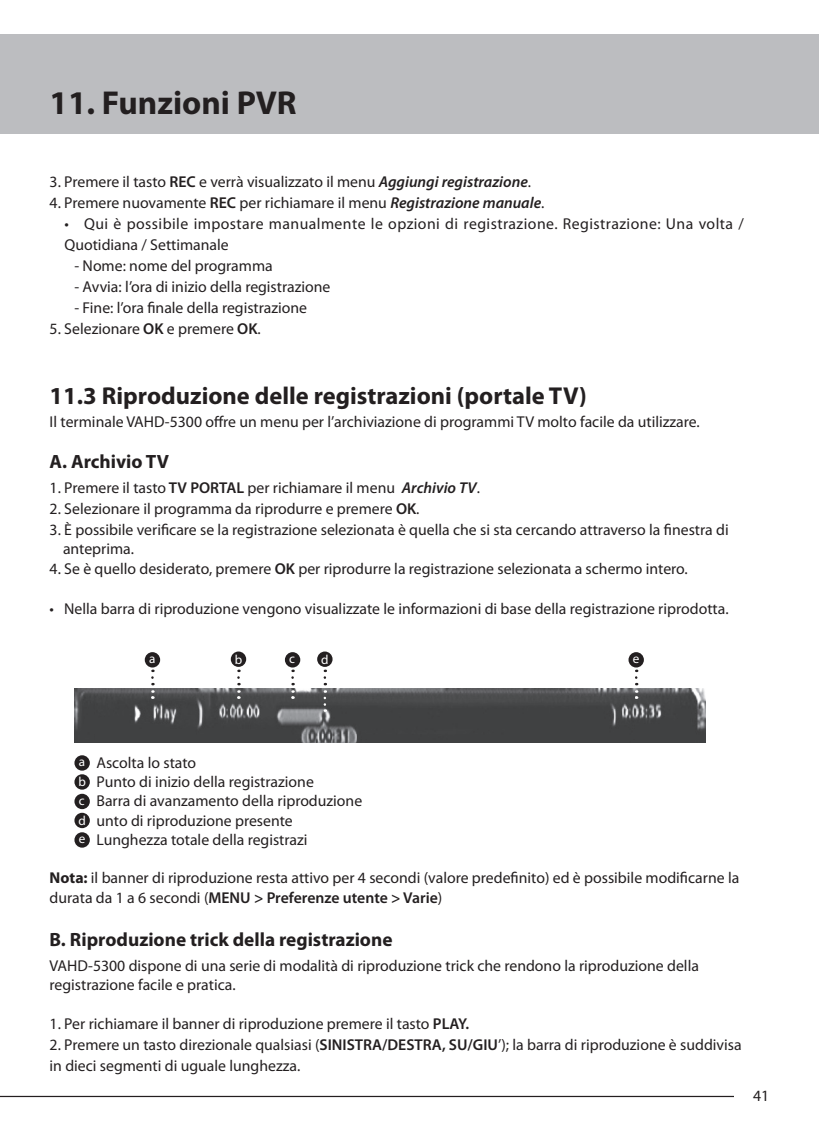
<style>
.page{position:relative;width:819px;height:1141px;background:#fff}
.page>*{position:absolute;margin:0;border:0;box-sizing:border-box;transform-origin:0 0}
.t1{font:700 33.25px "Myriad Pro";color:#231f20}
.t2{font:700 24.5px "Myriad Pro";color:#231f20}
.t3{font:700 19.25px "Myriad Pro";color:#231f20}
.t4{font:15.75px/19.2px "Myriad Pro";color:#231f20}
.t5{font:15.75px/21px "Myriad Pro";letter-spacing:.03em;color:#231f20}
.t6{font:13.12px "Myriad Pro";color:#fff}
.s1{font-weight:600}
.s2{font-weight:600;font-style:italic}
.s3{font-size:13.12px;color:#fff}
.s4{font-weight:700}
</style>
<div class="page">
<hr style="left:0;top:1096px;width:734px;height:1px;background:#231f20">
<div style="left:0;top:34px;width:819px;height:100px;background:#bcbdc0"></div>
<div style="left:74px;top:755px;width:16px;height:16px;background:#231f20;border-radius:50%"></div>
<div style="left:74px;top:774px;width:16px;height:16px;background:#231f20;border-radius:50%"></div>
<div style="left:74px;top:794px;width:16px;height:15px;background:#231f20;border-radius:50%"></div>
<div style="left:74px;top:813px;width:16px;height:15px;background:#231f20;border-radius:50%"></div>
<div style="left:74px;top:832px;width:16px;height:16px;background:#231f20;border-radius:50%"></div>
<img style="left:74px;top:688px;width:631px;height:54px">
<svg style="left:151px;top:670px;width:3px;height:29px"></svg>
<div style="left:145px;top:652px;width:15px;height:15px;background:#231f20;border-radius:50%"></div>
<svg style="left:237px;top:670px;width:3px;height:29px"></svg>
<div style="left:231px;top:651px;width:15px;height:16px;background:#231f20;border-radius:50%"></div>
<div style="left:317px;top:651px;width:15px;height:16px;background:#231f20;border-radius:50%"></div>
<div style="left:285px;top:652px;width:15px;height:15px;background:#231f20;border-radius:50%"></div>
<svg style="left:291px;top:670px;width:3px;height:29px"></svg>
<svg style="left:323px;top:670px;width:3px;height:42px"></svg>
<div style="left:628px;top:652px;width:16px;height:15px;background:#231f20;border-radius:50%"></div>
<svg style="left:635px;top:670px;width:2px;height:29px"></svg>
<h1 class="t1" style="left:50px;top:81px;width:248px">11. Funzioni PVR</h1>
<p class="t4" style="left:50px;top:172px;width:483px">3. Premere il tasto <span class="s1">REC</span> e verrà visualizzato il menu <span class="s2">Aggiungi registrazione</span>.</p>
<p class="t4" style="left:50px;top:193px;width:496px">4. Premere nuovamente <span class="s1">REC</span> per richiamare il menu <span class="s2">Registrazione manuale</span>.</p>
<p class="t5" style="left:64px;top:213px;width:680px">• Qui è possibile impostare manualmente le opzioni di registrazione. Registrazione: Una volta /<br>Quotidiana / Settimanale</p>
<p class="t4" style="left:74px;top:256px;width:200px">- Nome: nome del programma</p>
<p class="t4" style="left:74px;top:277px;width:257px">- Avvia: l’ora di inizio della registrazione</p>
<p class="t4" style="left:74px;top:298px;width:234px">- Fine: l’ora finale della registrazione</p>
<p class="t4" style="left:50px;top:319px;width:213px">5. Selezionare <span class="s1">OK</span> e premere <span class="s1">OK</span>.</p>
<h2 class="t2" style="left:50px;top:380px;width:539px">11.3 Riproduzione delle registrazioni (portale TV)</h2>
<p class="t4" style="left:50px;top:411px;width:651px">Il terminale VAHD-5300 offre un menu per l’archiviazione di programmi TV molto facile da utilizzare.</p>
<p class="t3" style="left:50px;top:449px;width:121px">A. Archivio TV</p>
<p class="t4" style="left:50px;top:478px;width:432px">1. Premere il tasto <span class="s1">TV PORTAL</span> per richiamare il menu <span class="s2">Archivio TV</span>.</p>
<p class="t4" style="left:50px;top:499px;width:371px">2. Selezionare il programma da riprodurre e premere <span class="s1">OK</span>.</p>
<p class="t4" style="left:63px;top:520px;width:667px;text-indent:-13px">3. È possibile verificare se la registrazione selezionata è quella che si sta cercando attraverso la finestra di anteprima.</p>
<p class="t4" style="left:50px;top:558px;width:639px">4. Se è quello desiderato, premere <span class="s1">OK</span> per riprodurre la registrazione selezionata a schermo intero.</p>
<p class="t4" style="left:50px;top:599px;width:680px">• Nella barra di riproduzione vengono visualizzate le informazioni di base della registrazione riprodotta.</p>
<p class="t6" style="left:149px;top:651px;width:8px">a</p>
<p class="t6" style="left:235px;top:651px;width:9px">b</p>
<p class="t6" style="left:289px;top:651px;width:7px">c</p>
<p class="t6" style="left:321px;top:651px;width:9px">d</p>
<p class="t6" style="left:633px;top:651px;width:8px">e</p>
<p class="t4" style="left:78px;top:753px;width:285px"><span class="s3">a</span> Ascolta lo stato<br><span class="s3">b</span> Punto di inizio della registrazione<br><span class="s3">c</span> Barra di avanzamento della riproduzione <span class="s3">d</span> unto di riproduzione presente<br><span class="s3">e</span> Lunghezza totale della registrazi</p>
<p class="t4" style="left:50px;top:868px;width:691px"><span class="s4">Nota:</span> il banner di riproduzione resta attivo per 4 secondi (valore predefinito) ed è possibile modificarne la durata da 1 a 6 secondi (<span class="s1">MENU &gt; Preferenze utente &gt; Varie</span>)</p>
<p class="t3" style="left:50px;top:927px;width:344px">B. Riproduzione trick della registrazione</p>
<p class="t4" style="left:50px;top:956px;width:650px">VAHD-5300 dispone di una serie di modalità di riproduzione trick che rendono la riproduzione della registrazione facile e pratica.</p>
<p class="t4" style="left:50px;top:1013px;width:421px">1. Per richiamare il banner di riproduzione premere il tasto <span class="s1">PLAY.</span></p>
<p class="t4" style="left:50px;top:1034px;width:693px;line-height:21px">2. Premere un tasto direzionale qualsiasi (<span class="s1">SINISTRA/DESTRA, SU/GIU</span>’); la barra di riproduzione è suddivisa in dieci segmenti di uguale lunghezza.</p>
<p class="t4" style="left:753px;top:1086px;width:18px">41</p>
</div>
